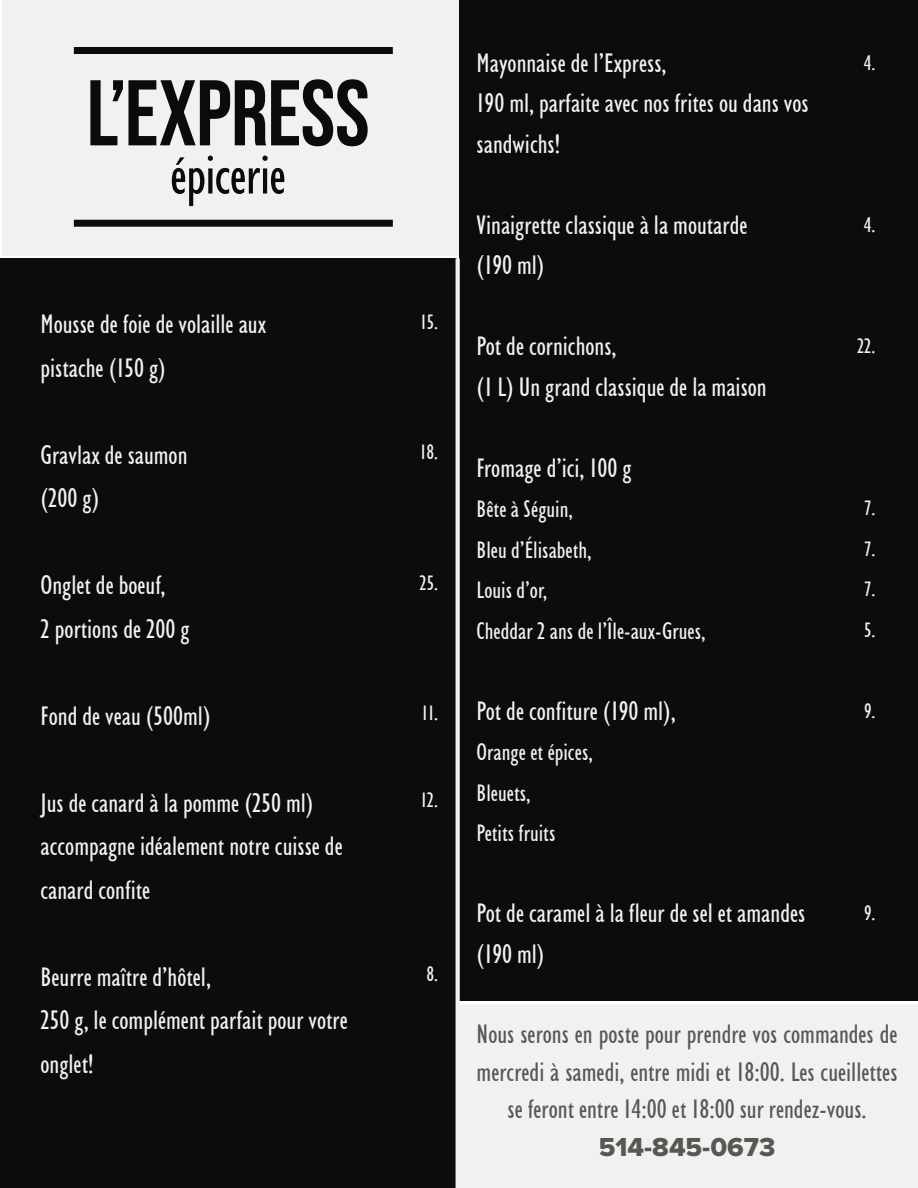
<style>
.page{position:relative;width:918px;height:1188px;background:#fff}
.page>*{position:absolute;margin:0;border:0;box-sizing:border-box;transform-origin:0 0}
.t1{font:93px "Bebas Neue";letter-spacing:-.005em;color:#0b0b0b}
.sous_titre_menu{font:condensed 55.5px "Humanist 521 BT";letter-spacing:-.015em;color:#0b0b0b}
.t2{font:condensed 27px/43.5px "Humanist 521 BT";color:#f1f1f1}
.t3{font:condensed 27px/37.5px "Humanist 521 BT";color:#585752;text-align:center}
.t4{font:27px "Proxima Nova Extrabld";color:#585752}
.t5{font:condensed 24px/40.5px "Humanist 521 BT";color:#f1f1f1}
.PRIX_MENU_EXPRESS{font:condensed 21px "Humanist 521 BT";color:#f1f1f1}
</style>
<div class="page">
<div style="left:2px;top:0;width:456px;height:256px;background:#f1f1f1"></div>
<div style="left:459px;top:1005px;width:459px;height:183px;background:#f1f1f1"></div>
<div style="left:0;top:258px;width:456px;height:930px;background:#0c0c0c"></div>
<div style="left:459px;top:0;width:459px;height:1000px;background:#0c0c0c"></div>
<div style="left:74px;top:220px;width:319px;height:7px;background:#0b0b0b;border:2px solid #0b0b0b"></div>
<div style="left:74px;top:47px;width:319px;height:7px;background:#0b0b0b"></div>
<div style="left:456px;top:258px;width:4px;height:930px;border:2px solid #f1f1f1"></div>
<p class="t1" style="left:87px;top:61px;width:285px">L’EXPRESS</p>
<p class="sous_titre_menu" style="left:170px;top:143px;width:117px">épicerie</p>
<p class="t2" style="left:40px;top:302px;width:227px">Mousse de foie de volaille aux</p>
<p class="t2" style="left:40px;top:346px;width:127px">pistache (150 g)</p>
<p class="t2" style="left:40px;top:433px;width:149px">Gravlax de saumon (200 g)</p>
<p class="t2" style="left:40px;top:563px;width:127px">Onglet de boeuf,</p>
<p class="t2" style="left:40px;top:607px;width:151px">2 portions de 200 g</p>
<p class="t2" style="left:40px;top:694px;width:172px">Fond de veau (500ml)</p>
<p class="t2" style="left:40px;top:781px;width:304px">Jus de canard à la pomme (250 ml) accompagne idéalement notre cuisse de canard confite</p>
<p class="t2" style="left:40px;top:955px;width:172px">Beurre maître d’hôtel,</p>
<p class="t2" style="left:40px;top:998px;width:309px">250 g, le complément parfait pour votre onglet!</p>
<p class="PRIX_MENU_EXPRESS" style="left:421px;top:310px;width:19px">15.</p>
<p class="PRIX_MENU_EXPRESS" style="left:420px;top:440px;width:19px">18.</p>
<p class="PRIX_MENU_EXPRESS" style="left:420px;top:571px;width:20px">25.</p>
<p class="PRIX_MENU_EXPRESS" style="left:422px;top:701px;width:18px">11.</p>
<p class="PRIX_MENU_EXPRESS" style="left:421px;top:788px;width:19px">12.</p>
<p class="PRIX_MENU_EXPRESS" style="left:427px;top:962px;width:13px">8.</p>
<p class="t2" style="left:477px;top:41px;width:191px">Mayonnaise de l’Express,</p>
<p class="t2" style="left:477px;top:83px;width:334px;line-height:40.5px">190 ml, parfaite avec nos frites ou dans vos sandwichs!</p>
<p class="t2" style="left:477px;top:203px;width:272px">Vinaigrette classique à la moutarde</p>
<p class="t2" style="left:477px;top:243px;width:70px">(190 ml)</p>
<p class="t2" style="left:477px;top:324px;width:141px">Pot de cornichons,</p>
<p class="t2" style="left:477px;top:365px;width:292px">(1 L) Un grand classique de la maison</p>
<p class="t2" style="left:477px;top:446px;width:157px">Fromage d’ici, 100 g</p>
<p class="t5" style="left:477px;top:489px;width:98px">Bête à Séguin,</p>
<p class="t5" style="left:477px;top:529px;width:116px">Bleu d’Élisabeth,<br>Louis d’or,</p>
<p class="t5" style="left:477px;top:610px;width:230px">Cheddar 2 ans de l’Île-aux-Grues,</p>
<p class="t2" style="left:477px;top:689px;width:201px">Pot de confiture (190 ml),</p>
<p class="t5" style="left:477px;top:732px;width:118px">Orange et épices,</p>
<p class="t5" style="left:477px;top:772px;width:55px">Bleuets,</p>
<p class="t5" style="left:477px;top:813px;width:80px">Petits fruits</p>
<p class="t2" style="left:477px;top:893px;width:330px;line-height:40.5px">Pot de caramel à la fleur de sel et amandes (190 ml)</p>
<p class="PRIX_MENU_EXPRESS" style="left:864px;top:50px;width:13px">4.</p>
<p class="PRIX_MENU_EXPRESS" style="left:864px;top:212px;width:13px">4.</p>
<p class="PRIX_MENU_EXPRESS" style="left:857px;top:334px;width:20px">22.</p>
<p class="PRIX_MENU_EXPRESS" style="left:864px;top:496px;width:13px">7.</p>
<p class="PRIX_MENU_EXPRESS" style="left:864px;top:536px;width:13px">7.</p>
<p class="PRIX_MENU_EXPRESS" style="left:864px;top:577px;width:13px">7.</p>
<p class="PRIX_MENU_EXPRESS" style="left:864px;top:617px;width:13px">5.</p>
<p class="PRIX_MENU_EXPRESS" style="left:864px;top:698px;width:13px">9.</p>
<p class="PRIX_MENU_EXPRESS" style="left:864px;top:901px;width:13px">9.</p>
<p class="t3" style="left:477px;top:1015px;width:422px">Nous serons en poste pour prendre vos commandes de mercredi à samedi, entre midi et 18:00. Les cueillettes se feront entre 14:00 et 18:00 sur rendez-vous.</p>
<p class="t4" style="left:599px;top:1127px;width:178px">514-845-0673</p>
</div>
